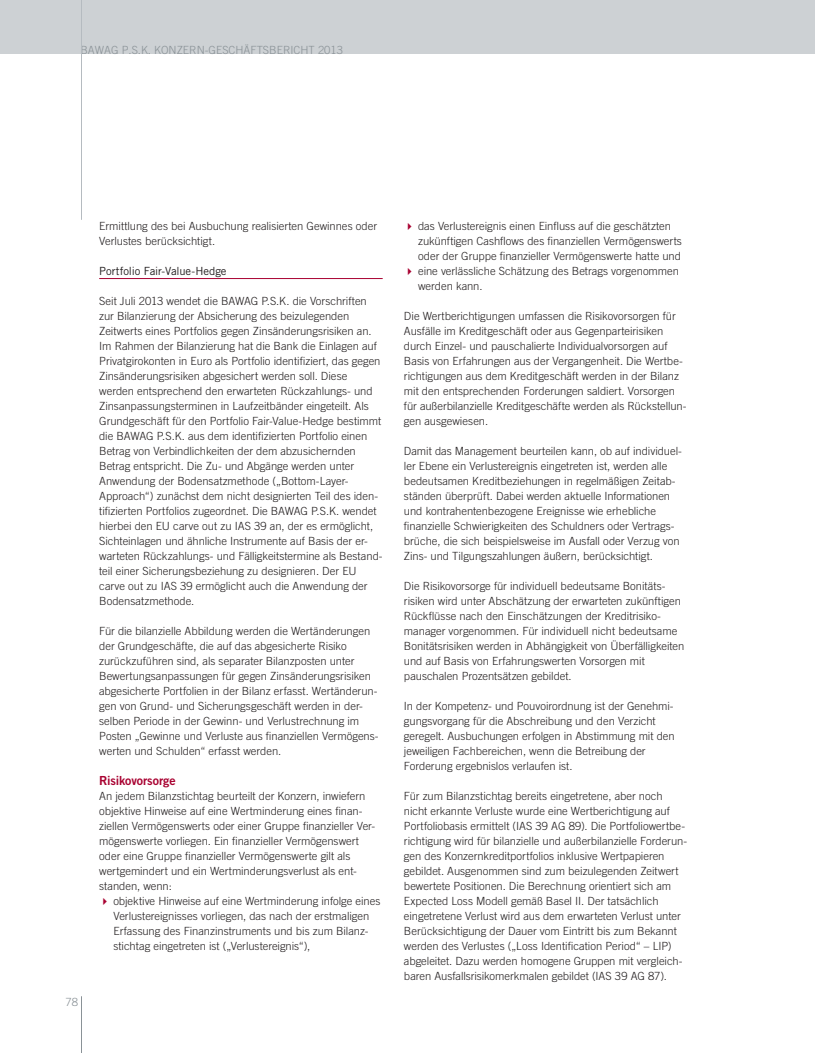
<style>
.page{position:relative;width:815px;height:1053px;background:#fff}
.page>*{position:absolute;margin:0;border:0;box-sizing:border-box;transform-origin:0 0}
.t1{font:12.5px "Trade Gothic LT Bold Two";letter-spacing:-.01em;color:#a90332}
.t2{font:300 11.25px/15px "Trade Gothic LT";letter-spacing:-.005em;color:#231f20}
.t3{font:300 11.25px "Trade Gothic LT";color:#8a9297}
.t4{font:11.25px "Trade Gothic LT";letter-spacing:-.01em;color:#231f20}
</style>
<div class="page">
<div style="left:0;top:0;width:815px;height:54px;background:#cdd1d4"></div>
<hr style="left:81px;top:996px;width:1px;height:56px;background:#8a9297">
<hr style="left:81px;top:0;width:1px;height:220px;background:#b5bbc0">
<hr style="left:99px;top:278px;width:284px;height:1px;background:#a90332">
<p class="t3" style="left:80px;top:44px;width:264px">BAWAG P.S.K. KONZERN-GESCHÄFTSBERICHT 2013</p>
<p class="t3" style="left:65px;top:994px;width:14px">78</p>
<p class="t2" style="left:99px;top:218px;width:279px">Ermittlung des bei Ausbuchung realisierten Gewinnes oder<br>Verlustes berücksichtigt.</p>
<p class="t4" style="left:99px;top:264px;width:129px">Portfolio Fair-Value-Hedge</p>
<p class="t2" style="left:99px;top:293px;width:285px">Seit Juli 2013 wendet die BAWAG P.S.K. die Vorschriften zur Bilanzierung der Absicherung des beizulegenden Zeitwerts eines Portfolios gegen Zinsänderungsrisiken an.<br>Im Rahmen der Bilanzierung hat die Bank die Einlagen auf Privatgirokonten in Euro als Portfolio identifiziert, das gegen Zinsänderungsrisiken abgesichert werden soll. Diese werden entsprechend den erwarteten Rückzahlungs- und Zinsanpassungsterminen in Laufzeitbänder eingeteilt. Als Grundgeschäft für den Portfolio Fair-Value-Hedge bestimmt die BAWAG P.S.K. aus dem identifizierten Portfolio einen Betrag von Verbindlichkeiten der dem abzusichernden Betrag entspricht. Die Zu- und Abgänge werden unter Anwendung der Bodensatzmethode („Bottom-Layer-Approach“) zunächst dem nicht designierten Teil des iden&shy;tifizierten Portfolios zugeordnet. Die BAWAG P.S.K. wendet hierbei den EU carve out zu IAS 39 an, der es ermöglicht, Sichteinlagen und ähnliche Instrumente auf Basis der er&shy;warteten Rückzahlungs- und Fälligkeitstermine als Bestand&shy;teil einer Sicherungsbeziehung zu designieren. Der EU carve out zu IAS 39 ermöglicht auch die Anwendung der Bodensatzmethode.</p>
<p class="t2" style="left:99px;top:623px;width:281px">Für die bilanzielle Abbildung werden die Wertänderungen der Grundgeschäfte, die auf das abgesicherte Risiko zurückzuführen sind, als separater Bilanzposten unter Bewertungsanpassungen für gegen Zinsänderungsrisiken abgesicherte Portfolien in der Bilanz erfasst. Wertänderun&shy;gen von Grund- und Sicherungsgeschäft werden in der&shy;selben Periode in der Gewinn- und Verlustrechnung im Posten „Gewinne und Verluste aus finanziellen Vermögens&shy;werten und Schulden“ erfasst werden.</p>
<p class="t1" style="left:99px;top:772px;width:78px">Risikovorsorge</p>
<p class="t2" style="left:99px;top:788px;width:278px">An jedem Bilanzstichtag beurteilt der Konzern, inwiefern objektive Hinweise auf eine Wertminderung eines finan&shy;ziellen Vermögenswerts oder einer Gruppe finanzieller Ver&shy;mögenswerte vorliegen. Ein finanzieller Vermögenswert oder eine Gruppe finanzieller Vermögenswerte gilt als wertgemindert und ein Wertminderungsverlust als ent&shy;standen, wenn:</p>
<p class="t2" style="left:113px;top:893px;width:269px">objektive Hinweise auf eine Wertminderung infolge eines Verlustereignisses vorliegen, das nach der erstmaligen Erfassung des Finanzinstruments und bis zum Bilanz&shy;stichtag eingetreten ist („Verlustereignis“),</p>
<p class="t2" style="left:418px;top:218px;width:265px">das Verlustereignis einen Einfluss auf die geschätzten zukünftigen Cashflows des finanziellen Vermögenswerts oder der Gruppe finanzieller Vermögenswerte hatte und eine verlässliche Schätzung des Betrags vorgenommen werden kann.</p>
<p class="t2" style="left:404px;top:308px;width:284px">Die Wertberichtigungen umfassen die Risikovorsorgen für Ausfälle im Kreditgeschäft oder aus Gegenparteirisiken durch Einzel- und pauschalierte Individualvorsorgen auf Basis von Erfahrungen aus der Vergangenheit. Die Wertbe&shy;richtigungen aus dem Kreditgeschäft werden in der Bilanz mit den entsprechenden Forderungen saldiert. Vorsorgen für außerbilanzielle Kreditgeschäfte werden als Rückstellun&shy;gen ausgewiesen.</p>
<p class="t2" style="left:404px;top:443px;width:280px">Damit das Management beurteilen kann, ob auf individuel&shy;ler Ebene ein Verlustereignis eingetreten ist, werden alle bedeutsamen Kreditbeziehungen in regelmäßigen Zeitab&shy;ständen überprüft. Dabei werden aktuelle Informationen und kontrahentenbezogene Ereignisse wie erhebliche finanzielle Schwierigkeiten des Schuldners oder Vertrags&shy;brüche, die sich beispielsweise im Ausfall oder Verzug von Zins- und Tilgungszahlungen äußern, berücksichtigt.</p>
<p class="t2" style="left:404px;top:578px;width:282px">Die Risikovorsorge für individuell bedeutsame Bonitäts&shy;risiken wird unter Abschätzung der erwarteten zukünftigen Rückflüsse nach den Einschätzungen der Kreditrisiko&shy;manager vorgenommen. Für individuell nicht bedeutsame Bonitätsrisiken werden in Abhängigkeit von Überfälligkeiten und auf Basis von Erfahrungswerten Vorsorgen mit pauschalen Prozentsätzen gebildet.</p>
<p class="t2" style="left:404px;top:698px;width:272px">In der Kompetenz- und Pouvoirordnung ist der Genehmi&shy;gungsvorgang für die Abschreibung und den Verzicht geregelt. Ausbuchungen erfolgen in Abstimmung mit den jeweiligen Fachbereichen, wenn die Betreibung der Forderung ergebnislos verlaufen ist.</p>
<p class="t2" style="left:404px;top:788px;width:285px">Für zum Bilanzstichtag bereits eingetretene, aber noch nicht erkannte Verluste wurde eine Wertberichtigung auf Portfoliobasis ermittelt (IAS 39 AG 89). Die Portfoliowertbe&shy;richtigung wird für bilanzielle und außerbilanzielle Forderun&shy;gen des Konzernkreditportfolios inklusive Wertpapieren gebildet. Ausgenommen sind zum beizulegenden Zeitwert bewertete Positionen. Die Berechnung orientiert sich am Expected Loss Modell gemäß Basel II. Der tatsächlich eingetretene Verlust wird aus dem erwarteten Verlust unter Berücksichtigung der Dauer vom Eintritt bis zum Bekannt werden des Verlustes („Loss Identification Period“ – LIP) abgeleitet. Dazu werden homogene Gruppen mit vergleich&shy;baren Ausfallsrisikomerkmalen gebildet (IAS 39 AG 87).</p>
</div>
